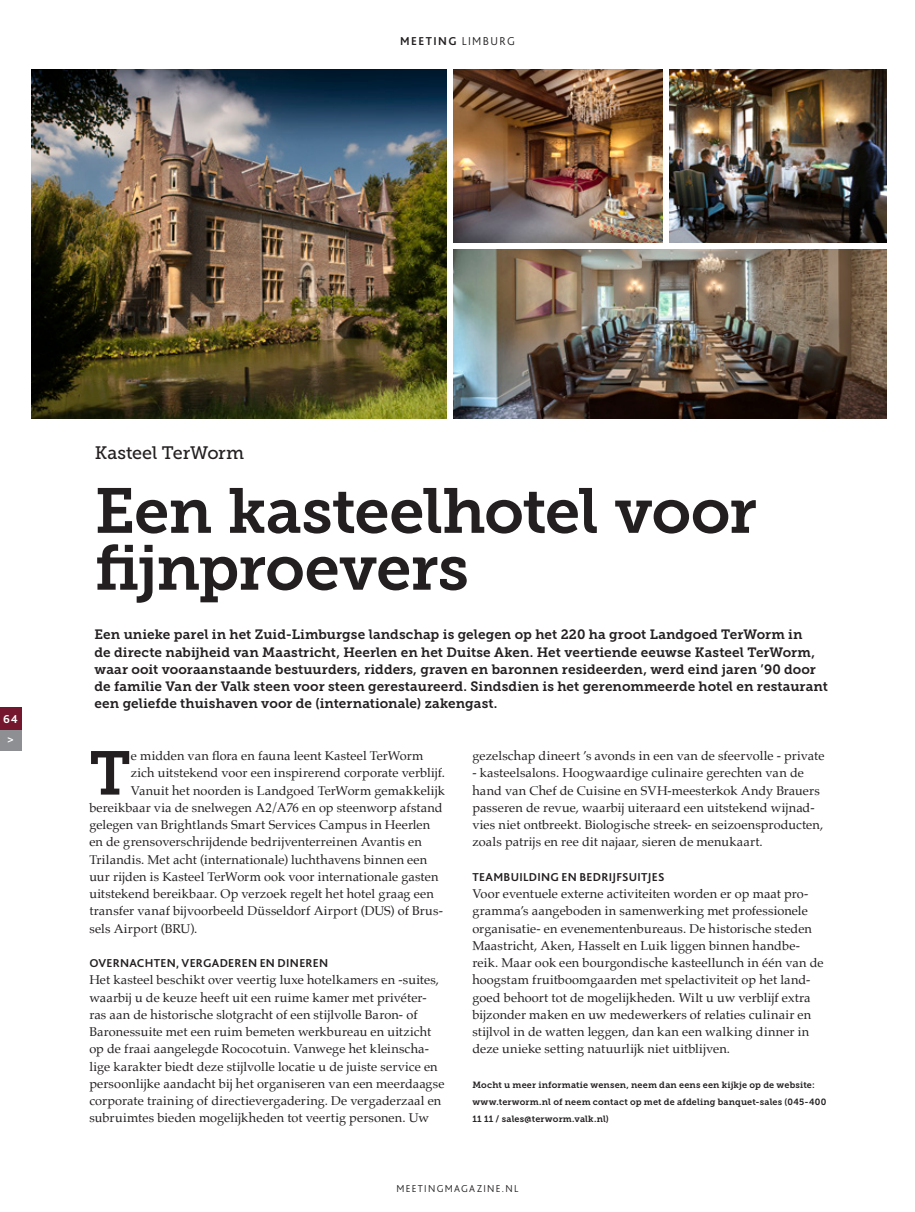
<style>
.page{position:relative;width:915px;height:1212px;background:#fff}
.page>*{position:absolute;margin:0;border:0;box-sizing:border-box;transform-origin:0 0}
.t1{font:63.15px/56.8px "Museo Slab 700";letter-spacing:-.015em;color:#231f20}
.t2{font:61.35px "Museo Slab 700";color:#231f20}
.t3{font:18px "Museo Slab 500";letter-spacing:-.01em;color:#231f20}
.t4{font:13.5px/17.2px "Museo Slab 700";letter-spacing:.005em;color:#231f20}
.t5{font:12.75px/17.2px "Palatino";letter-spacing:.005em;color:#231f20}
.t6{font:700 12px "Bliss 2";letter-spacing:.025em;color:#231f20}
.t7{font:700 12px "Bliss 2";letter-spacing:.125em;color:#231f20}
.t8{font:700 12px/20.7px "Bliss 2";color:#fff;text-align:center}
.t9{font:300 10.5px "Bliss 2";letter-spacing:.125em;color:#231f20}
.t10{font:9px/17.2px "Museo Slab 700";letter-spacing:.02em;color:#231f20}
.s1{font-weight:300}
</style>
<div class="page">
<img style="left:32px;top:70px;width:414px;height:348px">
<img style="left:453px;top:70px;width:209px;height:172px">
<img style="left:669px;top:70px;width:216px;height:172px">
<img style="left:453px;top:249px;width:432px;height:169px">
<div style="left:0;top:728px;width:21px;height:22px;background:#8d8f92"></div>
<div style="left:0;top:707px;width:21px;height:22px;background:#74162e"></div>
<p class="t7" style="left:400px;top:33px;width:116px">MEETING <span class="s1">LIMBURG</span></p>
<p class="t8" style="left:3px;top:708px;width:16px">64 &gt;</p>
<h3 class="t3" style="left:95px;top:443px;width:151px">Kasteel TerWorm</h3>
<h1 class="t1" style="left:94px;top:483px;width:663px">Een kasteelhotel voor fijnproevers</h1>
<p class="t4" style="left:94px;top:626px;width:734px">Een unieke parel in het Zuid-Limburgse landschap is gelegen op het 220 ha groot Landgoed TerWorm in<br>de directe nabijheid van Maastricht, Heerlen en het Duitse Aken. Het veertiende eeuwse Kasteel TerWorm, waar ooit vooraanstaande bestuurders, ridders, graven en baronnen resideerden, werd eind jaren ’90 door de familie Van der Valk steen voor steen gerestaureerd. Sindsdien is het gerenommeerde hotel en restaurant een geliefde thuishaven voor de (internationale) zakengast.</p>
<h2 class="t2" style="left:89px;top:738px;width:43px">T</h2>
<p class="t5" style="left:131px;top:747px;width:294px">e midden van flora en fauna leent Kasteel TerWorm</p>
<p class="t5" style="left:131px;top:764px;width:315px">zich uitstekend voor een inspirerend corporate verblijf.</p>
<p class="t5" style="left:131px;top:781px;width:315px">Vanuit het noorden is Landgoed TerWorm gemakkelijk</p>
<p class="t5" style="left:89px;top:799px;width:355px">bereikbaar via de snelwegen A2/A76 en op steenworp afstand</p>
<p class="t5" style="left:89px;top:816px;width:342px">gelegen van Brightlands Smart Services Campus in Heerlen</p>
<p class="t5" style="left:89px;top:833px;width:334px">en de grensoverschrijdende bedrijventerreinen Avantis en</p>
<p class="t5" style="left:89px;top:850px;width:339px">Trilandis. Met acht (internationale) luchthavens binnen een</p>
<p class="t5" style="left:89px;top:868px;width:350px">uur rijden is Kasteel TerWorm ook voor internationale gasten</p>
<p class="t5" style="left:89px;top:885px;width:346px">uitstekend bereikbaar. Op verzoek regelt het hotel graag een</p>
<p class="t5" style="left:89px;top:902px;width:355px">transfer vanaf bijvoorbeeld Düsseldorf Airport (DUS) of Brus-</p>
<p class="t5" style="left:89px;top:919px;width:109px">sels Airport (BRU).</p>
<p class="t6" style="left:89px;top:956px;width:240px">OVERNACHTEN, VERGADEREN EN DINEREN</p>
<p class="t5" style="left:89px;top:971px;width:356px">Het kasteel beschikt over veertig luxe hotelkamers en -suites, waarbij u de keuze heeft uit een ruime kamer met privéter&shy;ras aan de historische slotgracht of een stijlvolle Baron- of Baronessuite met een ruim bemeten werkbureau en uitzicht op de fraai aangelegde Rococotuin. Vanwege het kleinscha&shy;lige karakter biedt deze stijlvolle locatie u de juiste service en persoonlijke aandacht bij het organiseren van een meerdaagse corporate training of directievergadering. De vergaderzaal en subruimtes bieden mogelijkheden tot veertig personen. Uw</p>
<p class="t5" style="left:472px;top:747px;width:353px">gezelschap dineert ’s avonds in een van de sfeervolle - private</p>
<p class="t5" style="left:472px;top:764px;width:352px">- kasteelsalons. Hoogwaardige culinaire gerechten van de hand van Chef de Cuisine en SVH-meesterkok Andy Brauers passeren de revue, waarbij uiteraard een uitstekend wijnad&shy;vies niet ontbreekt. Biologische streek- en seizoensproducten, zoals patrijs en ree dit najaar, sieren de menukaart.</p>
<p class="t6" style="left:472px;top:869px;width:193px">TEAMBUILDING EN BEDRIJFSUITJES</p>
<p class="t5" style="left:472px;top:885px;width:353px">Voor eventuele externe activiteiten worden er op maat pro&shy;gramma’s aangeboden in samenwerking met professionele organisatie- en evenementenbureaus. De historische steden Maastricht, Aken, Hasselt en Luik liggen binnen handbe&shy;reik. Maar ook een bourgondische kasteellunch in één van de hoogstam fruitboomgaarden met spelactiviteit op het land&shy;goed behoort tot de mogelijkheden. Wilt u uw verblijf extra bijzonder maken en uw medewerkers of relaties culinair en stijlvol in de watten leggen, dan kan een walking dinner in deze unieke setting natuurlijk niet uitblijven.</p>
<p class="t10" style="left:472px;top:1076px;width:355px">Mocht u meer informatie wensen, neem dan eens een kijkje op de website: www.terworm.nl of neem contact op met de afdeling banquet-sales (045-400<br>11 11 / sales@terworm.valk.nl)</p>
<p class="t9" style="left:396px;top:1182px;width:123px">MEETINGMAGAZINE.NL</p>
</div>
